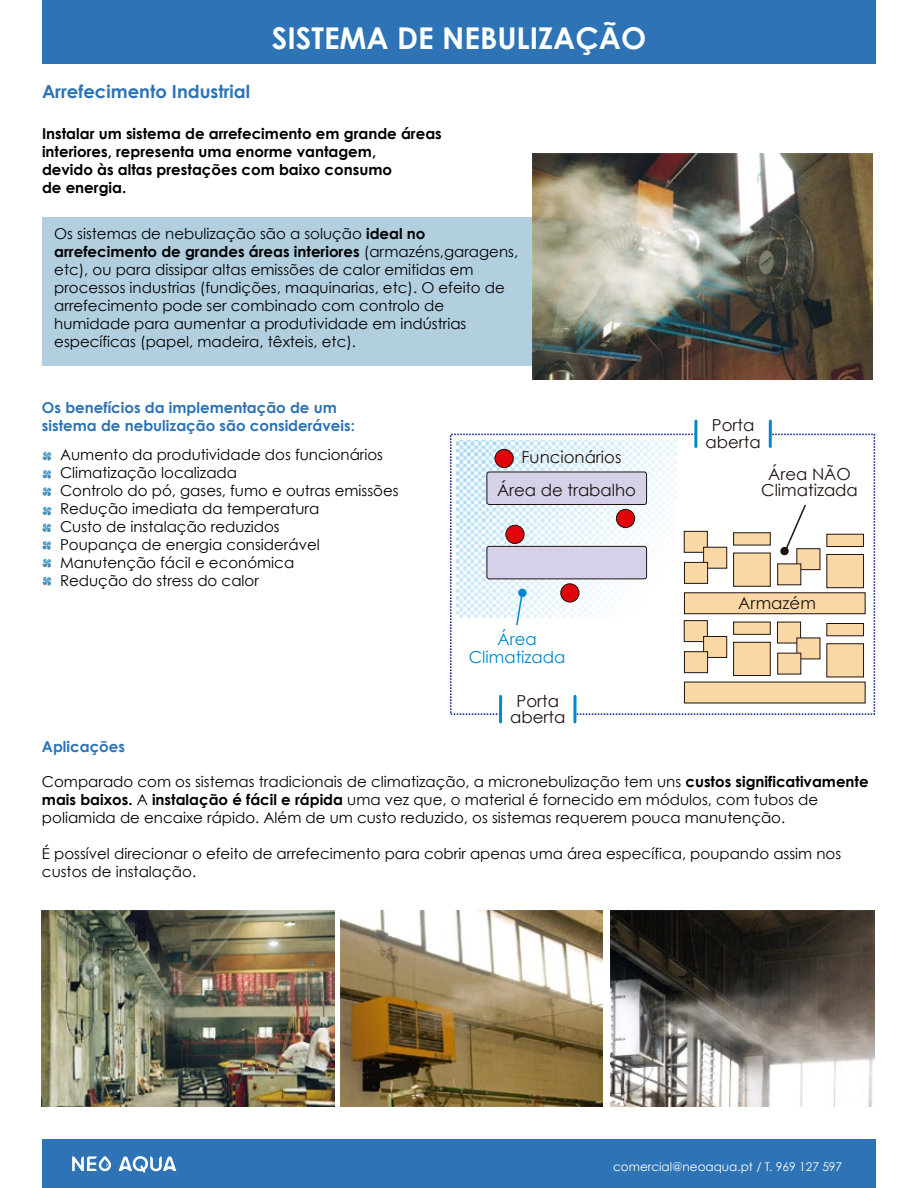
<style>
.page{position:relative;width:918px;height:1188px;background:#fff}
.page>*{position:absolute;margin:0;border:0;box-sizing:border-box;transform-origin:0 0}
.t1{font:700 30px "Century Gothic";color:#fff}
.t2{font:700 18px "Century Gothic";color:#2d73b5}
.t3{font:16.5px/16.5px "Century Gothic";color:#1f1410;text-align:center}
.t4{font:16.5px/18px "Century Gothic";color:#0088cd;text-align:center}
.t5{font:15px/18px "Century Gothic";color:#020101}
.t6{font:700 15px/18px "Century Gothic";color:#020101}
.t7{font:700 15px/18px "Century Gothic";color:#2d73b5}
.t8{font:12px "Century Gothic";color:#fff}
.s1{font-weight:700}
</style>
<div class="page">
<div style="left:42px;top:217px;width:697px;height:149px;background:#b1cfdf"></div>
<svg style="left:42px;top:487px;width:10px;height:9px"></svg>
<svg style="left:42px;top:452px;width:10px;height:9px"></svg>
<svg style="left:42px;top:470px;width:10px;height:9px"></svg>
<svg style="left:42px;top:506px;width:10px;height:10px"></svg>
<svg style="left:42px;top:523px;width:9px;height:10px"></svg>
<img style="left:533px;top:153px;width:340px;height:227px">
<svg style="left:42px;top:541px;width:9px;height:9px"></svg>
<svg style="left:42px;top:559px;width:10px;height:9px"></svg>
<img style="left:457px;top:440px;width:220px;height:177px">
<div style="left:487px;top:472px;width:160px;height:33px;background:#d4d1e8;border-radius:2px"></div>
<div style="left:487px;top:472px;width:160px;height:33px;border:1px solid #1f1410;border-radius:2px"></div>
<div style="left:487px;top:546px;width:160px;height:33px;background:#d4d1e8;border-radius:2px"></div>
<div style="left:487px;top:546px;width:160px;height:33px;border:1px solid #1f1410;border-radius:2px"></div>
<div style="left:616px;top:509px;width:19px;height:19px;background:#e0040b;border-radius:50%"></div>
<div style="left:616px;top:509px;width:19px;height:19px;border:1px solid #1f1410;border-radius:50%"></div>
<div style="left:495px;top:449px;width:18px;height:19px;background:#e0040b;border-radius:50%"></div>
<div style="left:495px;top:449px;width:18px;height:19px;border:1px solid #1f1410;border-radius:50%"></div>
<div style="left:506px;top:525px;width:18px;height:19px;background:#e0040b;border-radius:50%"></div>
<div style="left:506px;top:525px;width:18px;height:19px;border:1px solid #1f1410;border-radius:50%"></div>
<div style="left:561px;top:584px;width:18px;height:18px;background:#e0040b;border-radius:50%"></div>
<div style="left:561px;top:584px;width:18px;height:18px;border:1px solid #1f1410;border-radius:50%"></div>
<div style="left:684px;top:531px;width:24px;height:21px;background:#fad8a5;border:1px solid #1f1410"></div>
<div style="left:703px;top:547px;width:24px;height:21px;background:#fad8a5;border:1px solid #1f1410"></div>
<div style="left:684px;top:562px;width:24px;height:22px;background:#fad8a5;border:1px solid #1f1410"></div>
<div style="left:684px;top:593px;width:181px;height:21px;background:#fad8a5;border:1px solid #1f1410"></div>
<div style="left:733px;top:553px;width:37px;height:33px;background:#fad8a5"></div>
<div style="left:733px;top:533px;width:37px;height:12px;background:#fad8a5"></div>
<div style="left:797px;top:549px;width:23px;height:21px;background:#fad8a5;border:1px solid #1f1410"></div>
<div style="left:778px;top:564px;width:23px;height:21px;background:#fad8a5"></div>
<div style="left:827px;top:554px;width:37px;height:34px;background:#fad8a5;border:1px solid #1f1410"></div>
<div style="left:827px;top:534px;width:37px;height:13px;background:#fad8a5;border:1px solid #1f1410"></div>
<svg style="left:515px;top:594px;width:8px;height:32px"></svg>
<div style="left:518px;top:589px;width:9px;height:8px;background:#0088cd;border-radius:50%"></div>
<svg style="left:780px;top:504px;width:27px;height:52px"></svg>
<hr style="left:499px;top:696px;width:3px;height:26px;background:#0088cd">
<svg style="left:573px;top:696px;width:4px;height:26px"></svg>
<hr style="left:694px;top:421px;width:3px;height:26px;background:#0088cd">
<hr style="left:769px;top:421px;width:3px;height:26px;background:#0088cd">
<div style="left:684px;top:620px;width:24px;height:22px;background:#fad8a5;border:1px solid #1f1410"></div>
<div style="left:703px;top:636px;width:24px;height:22px;background:#fad8a5;border:1px solid #1f1410"></div>
<div style="left:684px;top:652px;width:24px;height:21px;background:#fad8a5;border:1px solid #1f1410"></div>
<div style="left:684px;top:682px;width:181px;height:21px;background:#fad8a5"></div>
<div style="left:733px;top:642px;width:37px;height:34px;background:#fad8a5;border:1px solid #1f1410"></div>
<div style="left:733px;top:622px;width:37px;height:12px;background:#fad8a5"></div>
<div style="left:777px;top:622px;width:24px;height:21px;background:#fad8a5;border:1px solid #1f1410"></div>
<div style="left:797px;top:638px;width:23px;height:21px;background:#fad8a5"></div>
<div style="left:778px;top:653px;width:23px;height:21px;background:#fad8a5"></div>
<div style="left:827px;top:644px;width:37px;height:33px;background:#fad8a5"></div>
<div style="left:827px;top:623px;width:37px;height:13px;background:#fad8a5;border:1px solid #1f1410"></div>
<img style="left:341px;top:911px;width:262px;height:195px">
<img style="left:41px;top:911px;width:294px;height:195px">
<img style="left:610px;top:911px;width:264px;height:195px">
<div style="left:42px;top:0;width:834px;height:64px;background:#2d73b5"></div>
<div style="left:42px;top:1140px;width:834px;height:48px;background:#2d73b5"></div>
<svg style="left:72px;top:1156px;width:39px;height:15px"></svg>
<svg style="left:119px;top:1156px;width:57px;height:17px"></svg>
<svg style="left:42px;top:577px;width:10px;height:9px"></svg>
<h1 class="t1" style="left:272px;top:15px;width:376px">SISTEMA DE NEBULIZAÇÃO</h1>
<p class="t2" style="left:42px;top:78px;width:210px">Arrefecimento Industrial</p>
<p class="t6" style="left:42px;top:124px;width:401px">Instalar um sistema de arrefecimento em grande áreas interiores, representa uma enorme vantagem,<br>devido às altas prestações com baixo consumo<br>de energia.</p>
<p class="t5" style="left:54px;top:224px;width:465px">Os sistemas de nebulização são a solução <span class="s1">ideal no arrefecimento de grandes áreas interiores</span> (armazéns,garagens, etc), ou para dissipar altas emissões de calor emitidas em processos industrias (fundições, maquinarias, etc). O efeito de arrefecimento pode ser combinado com controlo de humidade para aumentar a produtividade em indústrias específicas (papel, madeira, têxteis, etc).</p>
<p class="t7" style="left:42px;top:398px;width:314px">Os benefícios da implementação de um sistema de nebulização são consideráveis:</p>
<p class="t5" style="left:60px;top:446px;width:340px">Aumento da produtividade dos funcionários Climatização localizada<br>Controlo do pó, gases, fumo e outras emissões Redução imediata da temperatura<br>Custo de instalação reduzidos<br>Poupança de energia considerável Manutenção fácil e económica<br>Redução do stress do calor</p>
<p class="t3" style="left:497px;top:441px;width:141px;line-height:32.5px;text-align:left;text-indent:25px">Funcionários<br>Área de trabalho</p>
<p class="t4" style="left:469px;top:630px;width:98px">Área<br>Climatizada</p>
<p class="t3" style="left:510px;top:692px;width:57px">Porta aberta</p>
<p class="t3" style="left:706px;top:417px;width:57px">Porta aberta</p>
<p class="t3" style="left:761px;top:465px;width:98px">Área NÃO<br>Climatizada</p>
<p class="t3" style="left:738px;top:595px;width:79px">Armazém</p>
<p class="t7" style="left:42px;top:737px;width:85px">Aplicações</p>
<p class="t5" style="left:42px;top:773px;width:828px">Comparado com os sistemas tradicionais de climatização, a micronebulização tem uns <span class="s1">custos significativamente mais baixos.</span> A <span class="s1">instalação é fácil e rápida</span> uma vez que, o material é fornecido em módulos, com tubos de poliamida de encaixe rápido. Além de um custo reduzido, os sistemas requerem pouca manutenção.</p>
<p class="t5" style="left:42px;top:845px;width:801px">É possível direcionar o efeito de arrefecimento para cobrir apenas uma área específica, poupando assim nos custos de instalação.</p>
<p class="t8" style="left:613px;top:1158px;width:231px">comercial@neoaqua.pt / T. 969 127 597</p>
</div>
